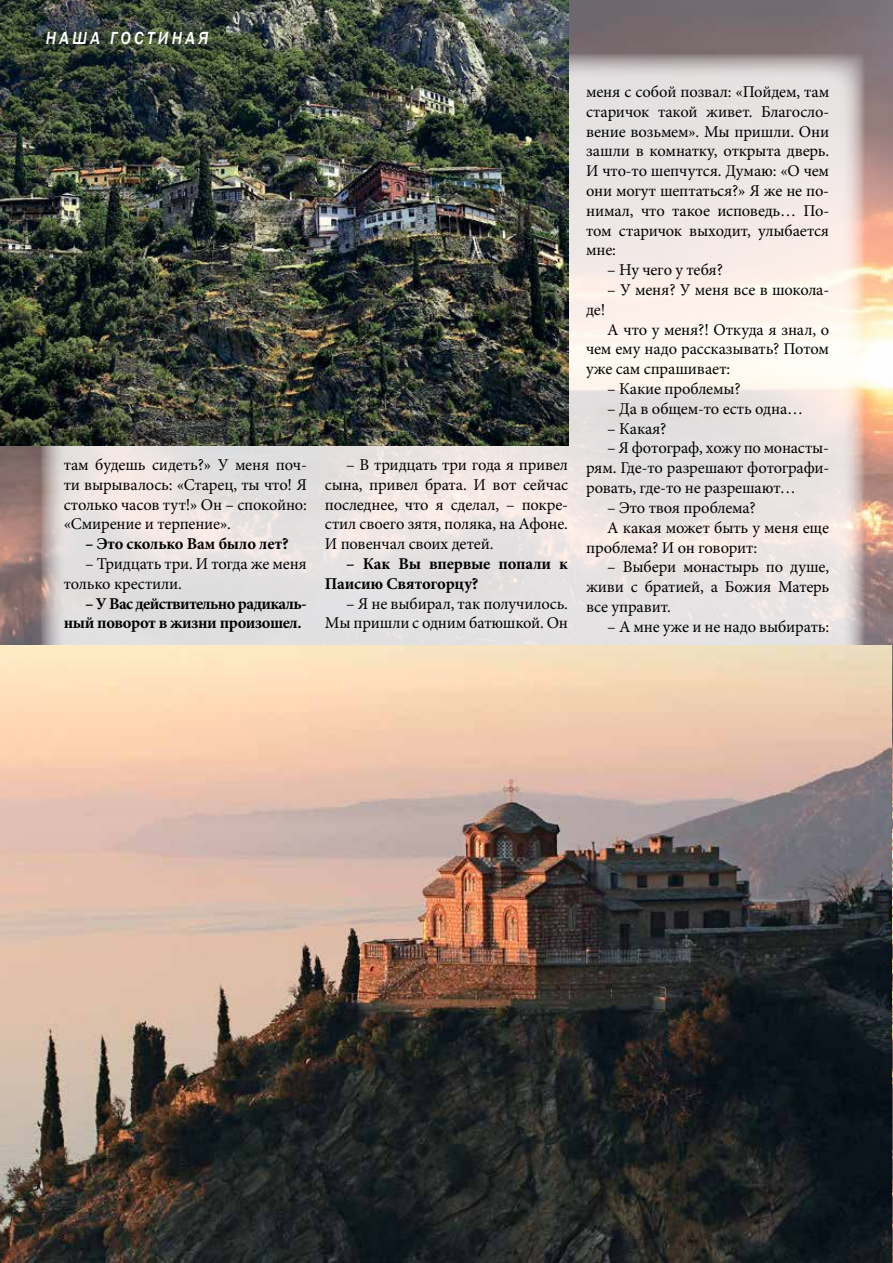
<style>
.page{position:relative;width:893px;height:1263px;background:#fff}
.page>*{position:absolute;margin:0;border:0;box-sizing:border-box;transform-origin:0 0}
.t1{font:italic 500 18px "Franklin Gothic";letter-spacing:.2em;color:#fff;scale:.9 1}
.t2{font:16.5px/19.8px "Minion Pro";letter-spacing:-.01em;color:#000;text-align:justify}
.t3{font:700 16.5px/19.8px "Minion Pro";letter-spacing:-.02em;color:#000}
</style>
<div class="page">
<img style="left:0;top:0;width:893px;height:1263px">
<svg style="left:41px;top:54px;width:823px;height:591px;background:#e9e2e1"></svg>
<img style="left:0;top:0;width:568px;height:446px">
<img style="left:0;top:645px;width:891px;height:618px">
<p class="t1" style="left:46px;top:27px;width:183px">НАША ГОСТИНАЯ</p>
<p class="t2" style="left:64px;top:455px;width:245px">там будешь сидеть?» У меня поч&shy;ти вырывалось: «Старец, ты что! Я столько часов тут!» Он – спокойно: «Смирение и терпение».</p>
<p class="t3" style="left:85px;top:534px;width:205px">– Это сколько Вам было лет?</p>
<p class="t2" style="left:64px;top:554px;width:245px;text-indent:21px">– Тридцать три. И тогда же меня только крестили.</p>
<p class="t3" style="left:64px;top:593px;width:245px;text-indent:21px">– У Вас действительно радикаль&shy;ный поворот в жизни произошел.</p>
<p class="t2" style="left:325px;top:455px;width:245px;text-indent:21px">– В тридцать три года я привел сына, привел брата. И вот сейчас последнее, что я сделал, – покре&shy;стил своего зятя, поляка, на Афоне.<br>И повенчал своих детей.</p>
<p class="t3" style="left:325px;top:554px;width:245px;text-indent:21px">– Как Вы впервые попали к<br>Паисию Святогорцу?</p>
<p class="t2" style="left:325px;top:593px;width:245px;text-align:right">– Я не выбирал, так получилось.<br>Мы пришли с одним батюшкой. Он</p>
<p class="t2" style="left:586px;top:82px;width:245px">меня с собой позвал: «Пойдем, там старичок такой живет. Благосло&shy;вение возьмем». Мы пришли. Они зашли в комнатку, открыта дверь.<br>И что-то шепчутся. Думаю: «О чем они могут шептаться?» Я же не по&shy;нимал, что такое исповедь… По&shy;том старичок выходит, улыбается мне:</p>
<p class="t2" style="left:607px;top:260px;width:117px">– Ну чего у тебя?</p>
<p class="t2" style="left:607px;top:280px;width:223px">– У меня? У меня все в шокола-</p>
<p class="t2" style="left:586px;top:300px;width:21px">де!</p>
<p class="t2" style="left:586px;top:320px;width:245px;text-indent:21px">А что у меня?! Откуда я знал, о чем ему надо рассказывать? Потом уже сам спрашивает:</p>
<p class="t2" style="left:607px;top:379px;width:135px">– Какие проблемы?</p>
<p class="t2" style="left:607px;top:399px;width:197px">– Да в общем-то есть одна…</p>
<p class="t2" style="left:607px;top:419px;width:61px">– Какая?</p>
<p class="t2" style="left:586px;top:438px;width:245px;text-indent:21px">– Я фотограф, хожу по монасты&shy;рям. Где-то разрешают фотографи&shy;ровать, где-то не разрешают…</p>
<p class="t2" style="left:607px;top:498px;width:150px">– Это твоя проблема?</p>
<p class="t2" style="left:607px;top:518px;width:223px">А какая может быть у меня еще</p>
<p class="t2" style="left:586px;top:537px;width:173px">проблема? И он говорит:</p>
<p class="t2" style="left:586px;top:557px;width:245px;text-indent:21px">– Выбери монастырь по душе, живи с братией, а Божия Матерь все управит.</p>
<p class="t2" style="left:607px;top:617px;width:223px">– А мне уже и не надо выбирать:</p>
</div>
